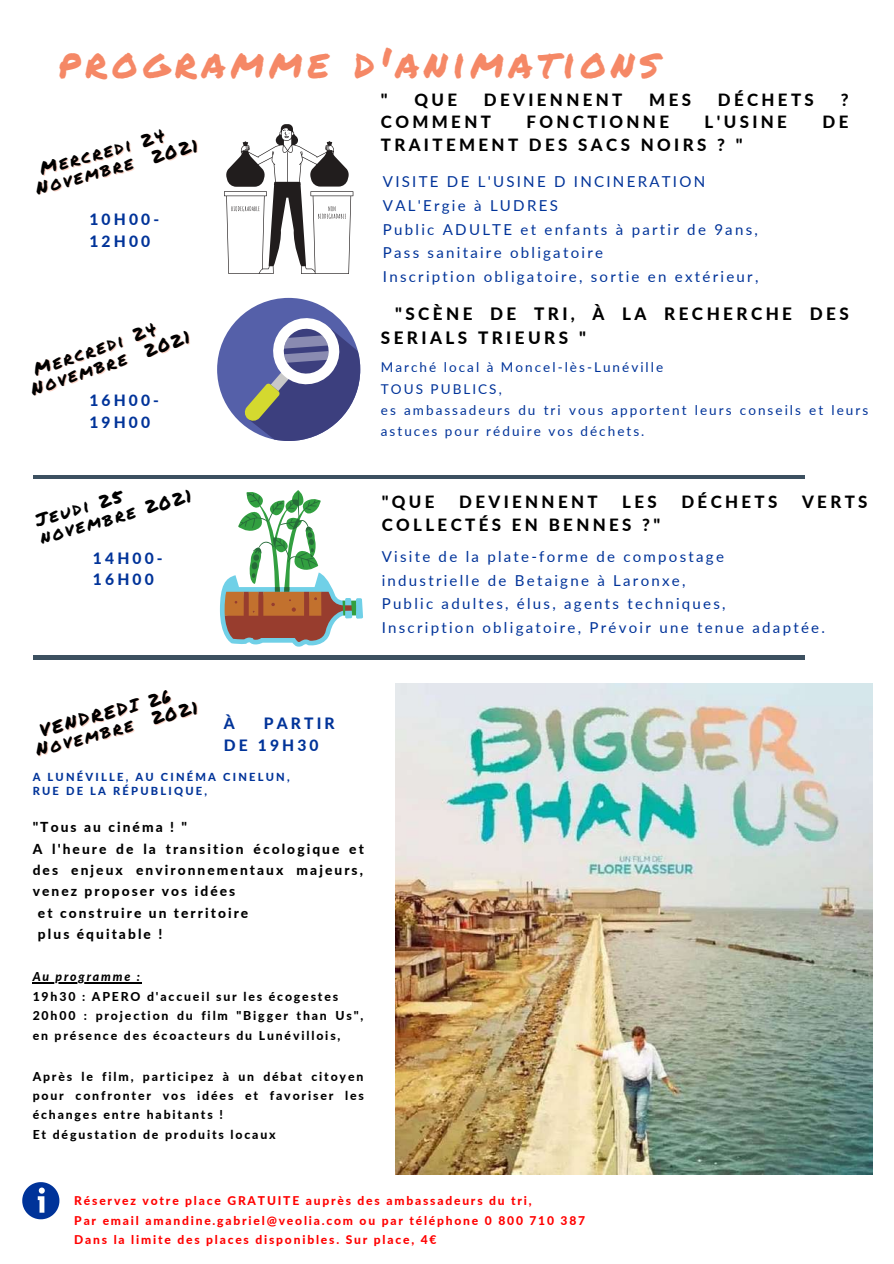
<style>
.page{position:relative;width:894px;height:1264px;background:#fff}
.page>*{position:absolute;margin:0;border:0;box-sizing:border-box;transform-origin:0 0}
.t1{font:41.1px "Permanent Marker";letter-spacing:.12em;color:#f58866}
.t2{font:17.85px/18px "Permanent Marker";color:#000}
.t3{font:800 17.1px/23.7px "Lato";letter-spacing:.2em;color:#000}
.t4{font:800 16.8px "Lato";letter-spacing:.2em;color:#000}
.t5{font:800 15.6px/21.5px "Lato";letter-spacing:.2em;color:#039}
.t6{font:15px/23.7px "Lato";letter-spacing:.15em;color:#039}
.t7{font:800 13.8px "Lato";letter-spacing:.15em;color:#000}
.t8{font:13.5px/21.5px "Lato";letter-spacing:.15em;color:#039}
.t9{font:800 12.3px/19.4px "Lato";letter-spacing:.15em;color:#000}
.t10{font:italic 800 12.3px "Lato";letter-spacing:.15em;color:#000}
.t11{font:800 12px/19px "Lato";letter-spacing:.15em;color:#f00}
.t12{font:800 11.1px/14.9px "Lato";letter-spacing:.2em;color:#039}
.s1{color:rgb(245 136 102/.4)}
</style>
<div class="page">
<hr style="left:33px;top:475px;width:771px;height:3px;background:#3c5060">
<hr style="left:33px;top:656px;width:771px;height:3px;background:#3c5060">
<svg style="left:217px;top:298px;width:143px;height:143px"></svg>
<svg style="left:224px;top:124px;width:129px;height:150px"></svg>
<img style="left:395px;top:683px;width:477px;height:491px">
<svg style="left:22px;top:1182px;width:37px;height:37px"></svg>
<svg style="left:220px;top:490px;width:143px;height:156px"></svg>
<hr style="left:33px;top:982px;width:109px;height:1px;background:#000">
<h1 class="t1" style="left:59px;top:32px;width:601px">PROGRAMME D'ANIMATIONS</h1>
<p class="t2" style="left:29px;top:162px;width:169px;text-indent:9px;rotate:-15deg">MERCREDI 24<br>NOVEMBRE <span class="s1">2021</span></p>
<p class="t5" style="left:89px;top:208px;width:71px">10H00-<br>12H00</p>
<p class="t2" style="left:23px;top:364px;width:169px;text-indent:9px;rotate:-19deg">MERCREDI 24<br>NOVEMBRE <span class="s1">2021</span></p>
<p class="t5" style="left:89px;top:389px;width:71px">16H00-<br>19H00</p>
<p class="t2" style="left:33px;top:511px;width:158px;rotate:-16deg">JEUDI 25<br>NOVEMBRE 2021</p>
<p class="t5" style="left:93px;top:547px;width:71px">14H00-<br>16H00</p>
<p class="t4" style="left:381px;top:89px;width:8px">"</p>
<p class="t4" style="left:414px;top:89px;width:44px">QUE</p>
<p class="t4" style="left:484px;top:89px;width:140px">DEVIENNENT</p>
<p class="t4" style="left:649px;top:89px;width:43px">MES</p>
<p class="t4" style="left:717px;top:89px;width:98px">DÉCHETS</p>
<p class="t4" style="left:840px;top:89px;width:9px">?</p>
<p class="t4" style="left:381px;top:112px;width:111px">COMMENT</p>
<p class="t4" style="left:526px;top:112px;width:144px">FONCTIONNE</p>
<p class="t4" style="left:704px;top:112px;width:84px">L'USINE</p>
<p class="t4" style="left:822px;top:112px;width:27px">DE</p>
<p class="t4" style="left:381px;top:134px;width:363px">TRAITEMENT DES SACS NOIRS ? "</p>
<p class="t6" style="left:383px;top:170px;width:377px">VISITE DE L'USINE D INCINERATION VAL'Ergie à LUDRES<br>Public ADULTE et enfants à partir de 9ans, Pass sanitaire obligatoire<br>Inscription obligatoire, sortie en extérieur,</p>
<p class="t3" style="left:381px;top:302px;width:469px;text-indent:14px">"SCÈNE DE TRI, À LA RECHERCHE DES<br>SERIALS TRIEURS "</p>
<p class="t8" style="left:381px;top:356px;width:489px">Marché local à Moncel-lès-Lunéville<br>TOUS PUBLICS,<br>es ambassadeurs du tri vous apportent leurs conseils et leurs astuces pour réduire vos déchets.</p>
<p class="t4" style="left:381px;top:491px;width:54px">"QUE</p>
<p class="t4" style="left:459px;top:491px;width:140px">DEVIENNENT</p>
<p class="t4" style="left:622px;top:491px;width:36px">LES</p>
<p class="t4" style="left:681px;top:491px;width:98px">DÉCHETS</p>
<p class="t4" style="left:801px;top:491px;width:67px">VERTS</p>
<p class="t4" style="left:381px;top:514px;width:280px">COLLECTÉS EN BENNES ?"</p>
<p class="t6" style="left:381px;top:544px;width:444px">Visite de la plate-forme de compostage industrielle de Betaigne à Laronxe,<br>Public adultes, élus, agents techniques,<br>Inscription obligatoire, Prévoir une tenue adaptée.</p>
<p class="t2" style="left:29px;top:723px;width:169px;text-indent:9px;rotate:-15deg">VENDREDI 26<br>NOVEMBRE <span class="s1">2021</span></p>
<p class="t5" style="left:224px;top:712px;width:12px">À</p>
<p class="t5" style="left:224px;top:712px;width:112px;text-indent:40px">PARTIR<br>DE 19H30</p>
<p class="t12" style="left:33px;top:768px;width:258px">A LUNÉVILLE, AU CINÉMA CINELUN,<br>RUE DE LA RÉPUBLIQUE,</p>
<p class="t7" style="left:33px;top:818px;width:156px">"Tous au cinéma ! "</p>
<p class="t7" style="left:33px;top:840px;width:332px">A l'heure de la transition écologique et</p>
<p class="t7" style="left:33px;top:861px;width:332px">des enjeux environnementaux majeurs,</p>
<p class="t7" style="left:33px;top:882px;width:204px">venez proposer vos idées</p>
<p class="t7" style="left:38px;top:904px;width:212px">et construire un territoire</p>
<p class="t7" style="left:38px;top:925px;width:126px">plus équitable !</p>
<p class="t10" style="left:33px;top:969px;width:109px">Au programme :</p>
<p class="t9" style="left:33px;top:986px;width:332px">19h30 : APERO d'accueil sur les écogestes<br>20h00 : projection du film "Bigger than Us", en présence des écoacteurs du Lunévillois,</p>
<p class="t9" style="left:33px;top:1066px;width:333px">Après le film, participez à un débat citoyen pour confronter vos idées et favoriser les échanges entre habitants !<br>Et dégustation de produits locaux</p>
<p class="t11" style="left:74px;top:1191px;width:512px">Réservez votre place GRATUITE auprès des ambassadeurs du tri,<br>Par email amandine.gabriel@veolia.com ou par téléphone 0 800 710 387<br>Dans la limite des places disponibles. Sur place, 4€</p>
</div>
